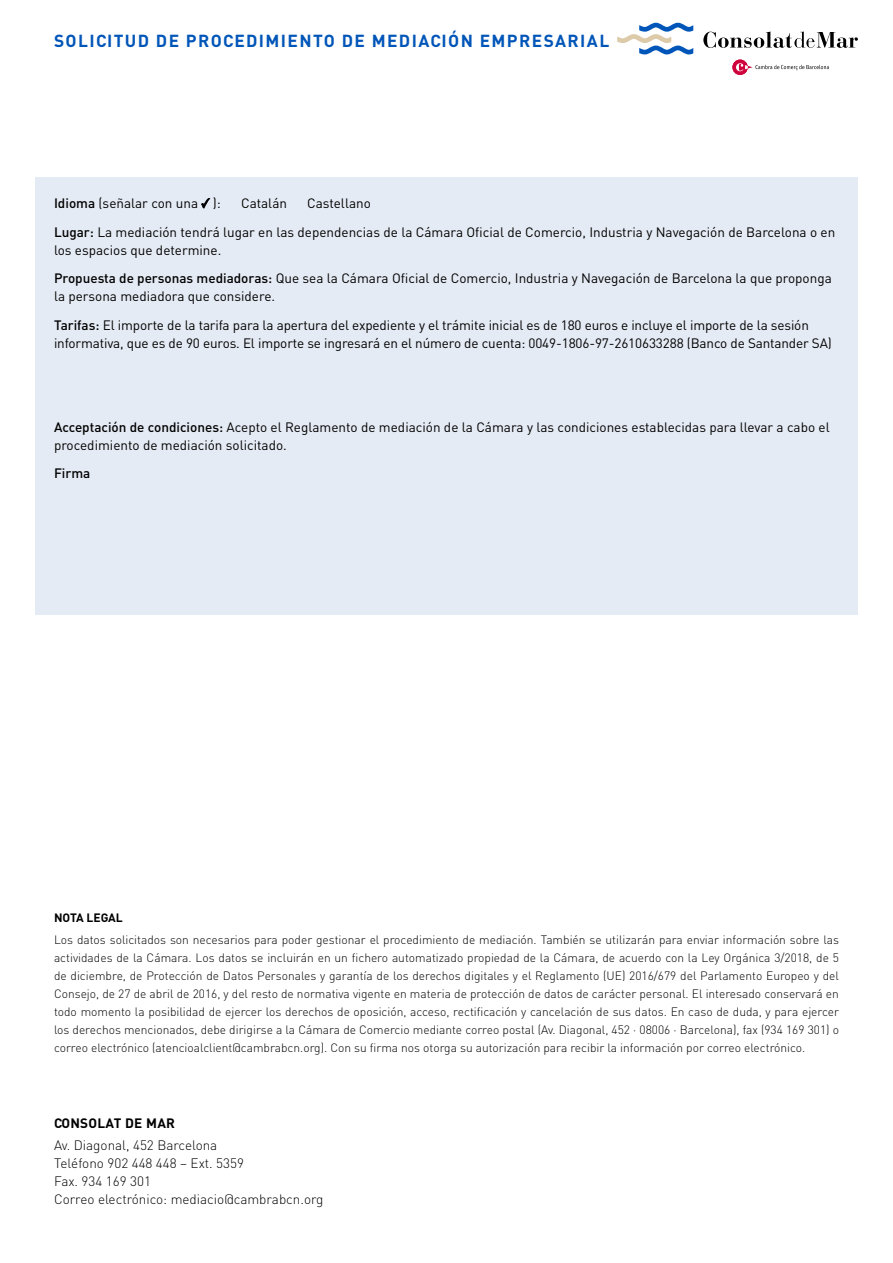
<style>
.page{position:relative;width:893px;height:1263px;background:#fff}
.page>*{position:absolute;margin:0;border:0;box-sizing:border-box;transform-origin:0 0}
.t1{font:700 17.25px "DIN";letter-spacing:.08em;color:#0055b8}
.t2{font:13.5px/28.7px "DIN";color:#000}
.t3{font:300 13.5px/18px "DIN";color:#000}
.t4{font:700 13.5px "DIN";letter-spacing:.02em;color:#000}
.t5{font:500 13.5px "DIN";color:#000}
.t6{font:300 12px/18px "DIN";color:#000;text-align:justify}
.t7{font:700 12px "DIN";color:#000}
.s1{font-weight:500}
</style>
<div class="page">
<svg style="left:703px;top:31px;width:155px;height:17px"></svg>
<svg style="left:617px;top:23px;width:76px;height:31px"></svg>
<div style="left:732px;top:60px;width:16px;height:15px;background:#d0043c;border-radius:50%"></div>
<svg style="left:736px;top:63px;width:93px;height:8px"></svg>
<div style="left:35px;top:177px;width:823px;height:437px;background:#e5ebf4"></div>
<svg style="left:201px;top:198px;width:9px;height:10px"></svg>
<h1 class="t1" style="left:54px;top:29px;width:557px">SOLICITUD DE PROCEDIMIENTO DE MEDIACIÓN EMPRESARIAL</h1>
<p class="t2" style="left:54px;top:189px;width:168px"><span class="s1">Idioma</span> (señalar con una ):</p>
<p class="t2" style="left:241px;top:189px;width:47px">Catalán</p>
<p class="t2" style="left:54px;top:189px;width:783px;text-indent:253px">Castellano<br><span class="s1">Lugar:</span> La mediación tendrá lugar en las dependencias de la Cámara Oficial de Comercio, Industria y Navegación de Barcelona o en</p>
<p class="t2" style="left:54px;top:236px;width:779px">los espacios que determine.<br><span class="s1">Propuesta de personas mediadoras:</span> Que sea la Cámara Oficial de Comercio, Industria y Navegación de Barcelona la que proponga</p>
<p class="t2" style="left:54px;top:282px;width:756px">la persona mediadora que considere.<br><span class="s1">Tarifas:</span> El importe de la tarifa para la apertura del expediente y el trámite inicial es de 180 euros e incluye el importe de la sesión</p>
<p class="t2" style="left:54px;top:329px;width:779px">informativa, que es de 90 euros. El importe se ingresará en el número de cuenta: 0049-1806-97-2610633288 (Banco de Santander SA)</p>
<p class="t2" style="left:54px;top:418px;width:777px;line-height:18px"><span class="s1">Acceptación de condiciones:</span> Acepto el Reglamento de mediación de la Cámara y las condiciones establecidas para llevar a cabo el procedimiento de mediación solicitado.</p>
<p class="t5" style="left:54px;top:464px;width:38px">Firma</p>
<p class="t7" style="left:54px;top:910px;width:70px">NOTA LEGAL</p>
<p class="t6" style="left:54px;top:931px;width:786px">Los datos solicitados son necesarios para poder gestionar el procedimiento de mediación. También se utilizarán para enviar información sobre las actividades de la Cámara. Los datos se incluirán en un fichero automatizado propiedad de la Cámara, de acuerdo con la Ley Orgánica 3/2018, de 5 de diciembre, de Protección de Datos Personales y garantía de los derechos digitales y el Reglamento (UE) 2016/679 del Parlamento Europeo y del Consejo, de 27 de abril de 2016, y del resto de normativa vigente en materia de protección de datos de carácter personal. El interesado conservará en todo momento la posibilidad de ejercer los derechos de oposición, acceso, rectificación y cancelación de sus datos. En caso de duda, y para ejercer los derechos mencionados, debe dirigirse a la Cámara de Comercio mediante correo postal (Av. Diagonal, 452 · 08006 · Barcelona), fax (934 169 301) o correo electrónico (atencioalclient@cambrabcn.org). Con su firma nos otorga su autorización para recibir la información por correo electrónico.</p>
<p class="t4" style="left:54px;top:1114px;width:123px">CONSOLAT DE MAR</p>
<p class="t3" style="left:54px;top:1135px;width:271px">Av. Diagonal, 452 Barcelona<br>Teléfono 902 448 448 – Ext. 5359<br>Fax. 934 169 301<br>Correo electrónico: mediacio@cambrabcn.org</p>
</div>
